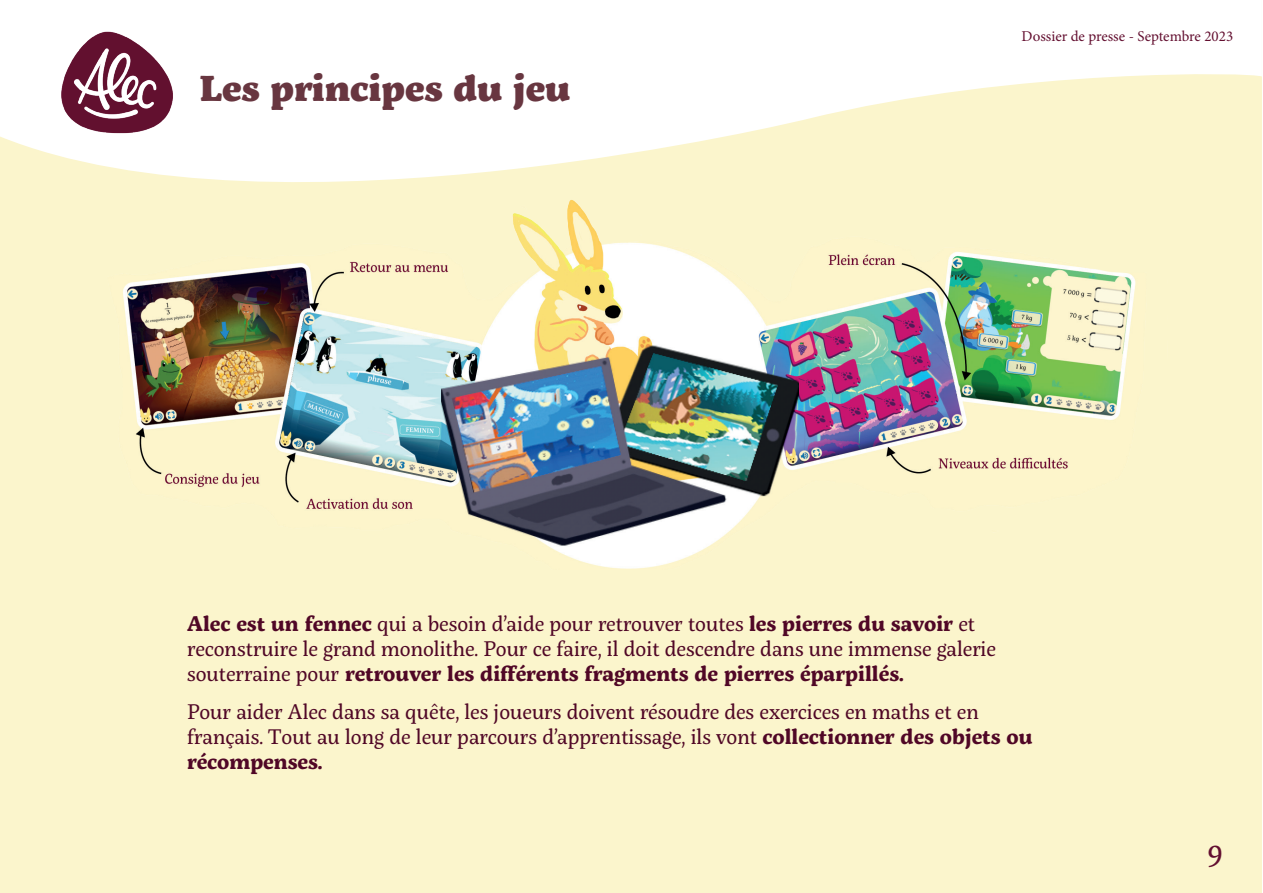
<style>
.page{position:relative;width:1263px;height:893px;background:#fff}
.page>*{position:absolute;margin:0;border:0;box-sizing:border-box;transform-origin:0 0}
.t1{font:900 36px "Servus Slab";color:#683640}
.t2{font:31.5px "Servus Slab";color:#630f30}
.t3{font:21px/25.2px "Servus Slab";color:#500726}
.t4{font:15px "Minion Pro";color:#630f30}
.s1{font-weight:700}
</style>
<div class="page">
<div style="left:0;top:0;width:1262px;height:893px;background:#fbf5cc"></div>
<svg style="left:0;top:0;width:1262px;height:182px;fill:#fff"></svg>
<img style="left:34px;top:0;width:166px;height:148px">
<img style="left:123px;top:200px;width:1013px;height:369px">
<h1 class="t1" style="left:200px;top:61px;width:372px">Les principes du jeu</h1>
<p class="t4" style="left:1022px;top:26px;width:213px">Dossier de presse - Septembre 2023</p>
<p class="t3" style="left:187px;top:611px;width:810px"><span class="s1">Alec est un fennec</span> qui a besoin d’aide pour retrouver toutes <span class="s1">les pierres du savoir</span> et reconstruire le grand monolithe. Pour ce faire, il doit descendre dans une immense galerie souterraine pour <span class="s1">retrouver les différents fragments de pierres éparpillés.</span></p>
<p class="t3" style="left:187px;top:699px;width:847px">Pour aider Alec dans sa quête, les joueurs doivent résoudre des exercices en maths et en français. Tout au long de leur parcours d’apprentissage, ils vont <span class="s1">collectionner des objets ou récompenses.</span></p>
<h2 class="t2" style="left:1207px;top:830px;width:18px">9</h2>
</div>
